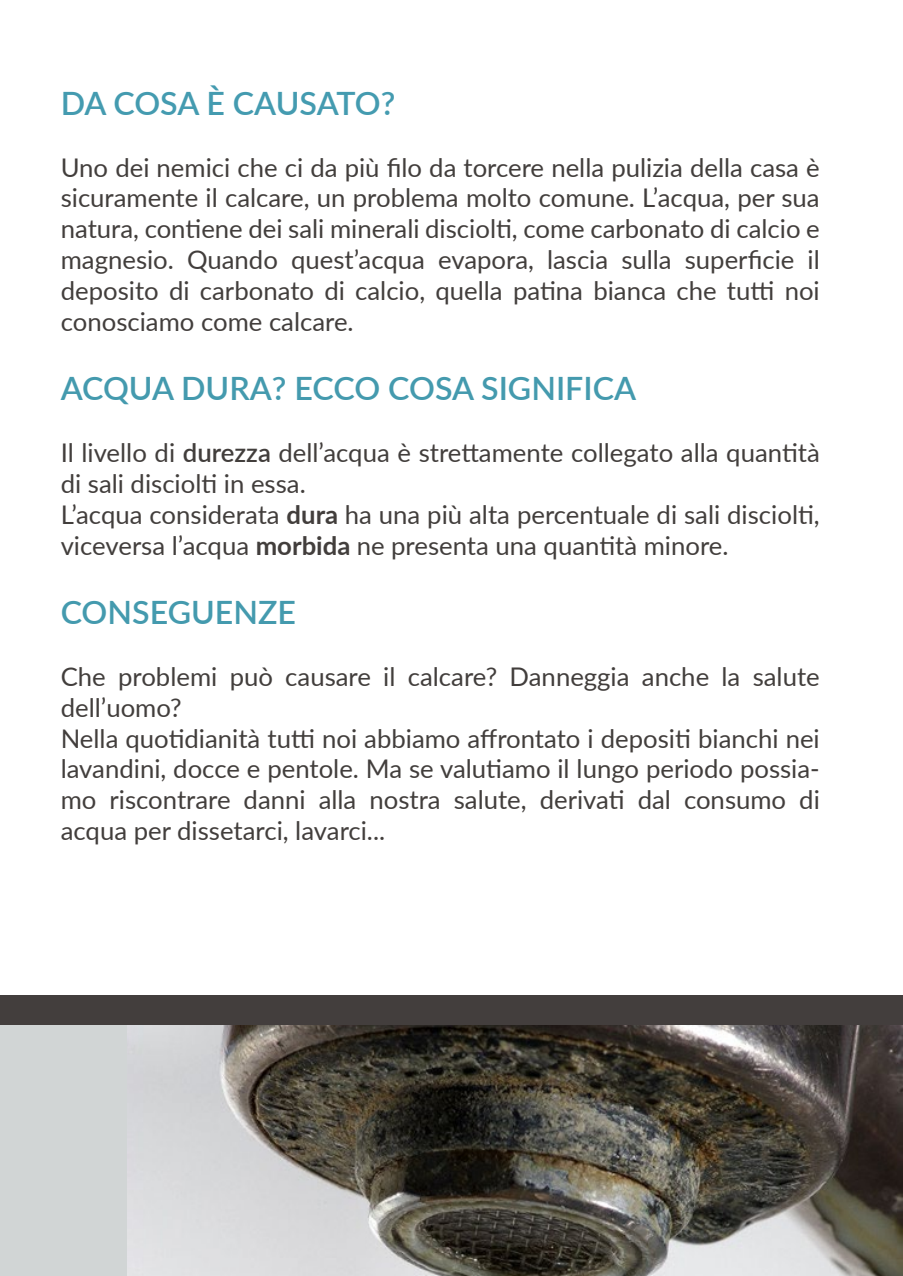
<style>
.page{position:relative;width:903px;height:1276px;background:#fff}
.page>*{position:absolute;margin:0;border:0;box-sizing:border-box;transform-origin:0 0}
.t1{font:600 32.1px "Lato";color:#449aae}
.t2{font:600 32.1px "Lato";letter-spacing:-.015em;color:#449bb0}
.t3{font:25.8px/30.9px "Lato";color:#423e3c}
.s1{font-weight:600}
.s2{font-weight:700}
</style>
<div class="page">
<div style="left:0;top:994px;width:902px;height:281px;background:#433e3d"></div>
<img style="left:126px;top:1026px;width:776px;height:250px">
<div style="left:0;top:1026px;width:126px;height:250px;background:#d1d5d5"></div>
<p class="t2" style="left:61px;top:80px;width:336px">DA COSA È CAUSATO?</p>
<p class="t3" style="left:61px;top:151px;width:760px;text-align:justify">Uno dei nemici che ci da più filo da torcere nella pulizia della casa è sicuramente il calcare, un problema molto comune. L’acqua, per sua natura, contiene dei sali minerali disciolti, come carbonato di calcio e magnesio. Quando quest’acqua evapora, lascia sulla superficie il deposito di carbonato di calcio, quella patina bianca che tutti noi conosciamo come calcare.</p>
<p class="t1" style="left:61px;top:365px;width:576px">ACQUA DURA? ECCO COSA SIGNIFICA</p>
<p class="t3" style="left:61px;top:436px;width:760px">Il livello di <span class="s1">durezza</span> dell’acqua è strettamente collegato alla quantità di sali disciolti in essa.<br>L’acqua considerata <span class="s2">dura</span> ha una più alta percentuale di sali disciolti, viceversa l’acqua <span class="s2">morbida</span> ne presenta una quantità minore.</p>
<p class="t1" style="left:61px;top:589px;width:237px">CONSEGUENZE</p>
<p class="t3" style="left:61px;top:660px;width:760px">Che problemi può causare il calcare? Danneggia anche la salute dell’uomo?<br>Nella quotidianità tutti noi abbiamo affrontato i depositi bianchi nei lavandini, docce e pentole. Ma se valutiamo il lungo periodo possia&shy;mo riscontrare danni alla nostra salute, derivati dal consumo di acqua per dissetarci, lavarci...</p>
</div>
